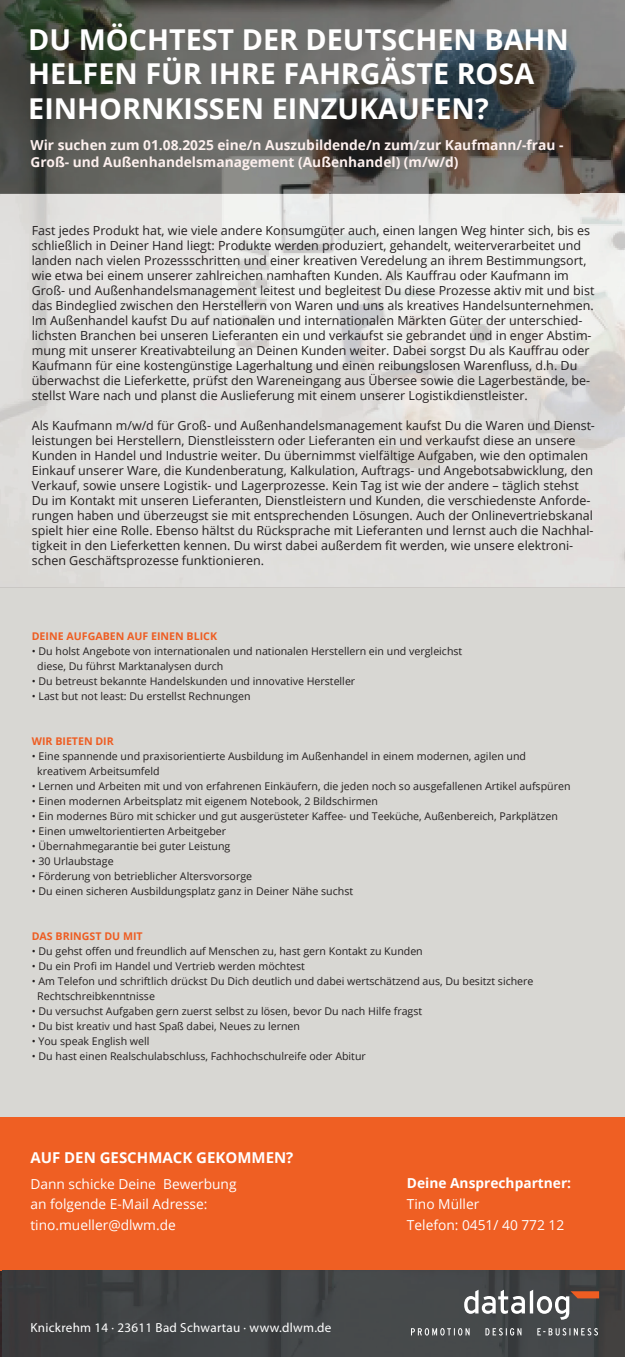
<style>
.page{position:relative;width:625px;height:1357px;background:#fff}
.page>*{position:absolute;margin:0;border:0;box-sizing:border-box;transform-origin:0 0}
.t1{font:700 28.75px/34.5px "Open Sans";color:#fff}
.t2{font:700 15px "Open Sans";color:#fff}
.t3{font:700 13.75px/16.9px "Open Sans";color:#fdf0ee}
.t4{font:13.75px/20px "Open Sans";color:#fff}
.t5{font:700 13.75px "Open Sans";color:#fff}
.t6{font:13.12px "Myriad Pro";letter-spacing:.02em;color:#fff}
.t7{font:12.5px/15px "Open Sans";color:#231f20}
.t8{font:10.62px/15px "Open Sans";color:#231f20}
.t9{font:700 10.62px "Open Sans";color:#ee5d22}
</style>
<div class="page">
<img style="left:0;top:0;width:625px;height:582px">
<div style="left:0;top:582px;width:625px;height:537px;background:#d8d7d3"></div>
<img style="left:0;top:1270px;width:625px;height:86px">
<div style="left:0;top:1117px;width:625px;height:153px;background:#ef5f23"></div>
<svg style="left:411px;top:1327px;width:187px;height:8px"></svg>
<svg style="left:464px;top:1289px;width:135px;height:30px"></svg>
<h1 class="t1" style="left:28px;top:21px;width:542px">DU MÖCHTEST DER DEUTSCHEN BAHN<br>HELFEN FÜR IHRE FAHRGÄSTE ROSA<br>EINHORNKISSEN EINZUKAUFEN?</h1>
<p class="t3" style="left:30px;top:136px;width:535px">Wir suchen zum 01.08.2025 eine/n Auszubildende/n zum/zur Kaufmann/-frau -<br>Groß- und Außenhandelsmanagement (Außenhandel) (m/w/d)</p>
<p class="t7" style="left:32px;top:222px;width:564px">Fast jedes Produkt hat, wie viele andere Konsumgüter auch, einen langen Weg hinter sich, bis es schließlich in Deiner Hand liegt: Produkte werden produziert, gehandelt, weiterverarbeitet und landen nach vielen Prozessschritten und einer kreativen Veredelung an ihrem Bestimmungsort, wie etwa bei einem unserer zahlreichen namhaften Kunden. Als Kauffrau oder Kaufmann im Groß- und Außenhandelsmanagement leitest und begleitest Du diese Prozesse aktiv mit und bist das Bindeglied zwischen den Herstellern von Waren und uns als kreatives Handelsunternehmen.<br>Im Außenhandel kaufst Du auf nationalen und internationalen Märkten Güter der unterschied&shy;lichsten Branchen bei unseren Lieferanten ein und verkaufst sie gebrandet und in enger Abstim&shy;mung mit unserer Kreativabteilung an Deinen Kunden weiter. Dabei sorgst Du als Kauffrau oder Kaufmann für eine kostengünstige Lagerhaltung und einen reibungslosen Warenfluss, d.h. Du überwachst die Lieferkette, prüfst den Wareneingang aus Übersee sowie die Lagerbestände, be&shy;stellst Ware nach und planst die Auslieferung mit einem unserer Logistikdienstleister.</p>
<p class="t7" style="left:32px;top:417px;width:565px">Als Kaufmann m/w/d für Groß- und Außenhandelsmanagement kaufst Du die Waren und Dienst&shy;leistungen bei Herstellern, Dienstleisstern oder Lieferanten ein und verkaufst diese an unsere Kunden in Handel und Industrie weiter. Du übernimmst vielfältige Aufgaben, wie den optimalen Einkauf unserer Ware, die Kundenberatung, Kalkulation, Auftrags- und Angebotsabwicklung, den Verkauf, sowie unsere Logistik- und Lagerprozesse. Kein Tag ist wie der andere – täglich stehst Du im Kontakt mit unseren Lieferanten, Dienstleistern und Kunden, die verschiedenste Anforde&shy;rungen haben und überzeugst sie mit entsprechenden Lösungen. Auch der Onlinevertriebskanal spielt hier eine Rolle. Ebenso hältst du Rücksprache mit Lieferanten und lernst auch die Nachhal&shy;tigkeit in den Lieferketten kennen. Du wirst dabei außerdem fit werden, wie unsere elektroni&shy;schen Geschäftsprozesse funktionieren.</p>
<p class="t9" style="left:32px;top:628px;width:187px">DEINE AUFGABEN AUF EINEN BLICK</p>
<p class="t8" style="left:37px;top:643px;width:427px;text-indent:-6px">• Du holst Angebote von internationalen und nationalen Herstellern ein und vergleichst diese, Du führst Marktanalysen durch</p>
<p class="t8" style="left:32px;top:673px;width:325px">• Du betreust bekannte Handelskunden und innovative Hersteller</p>
<p class="t8" style="left:32px;top:688px;width:220px">• Last but not least: Du erstellst Rechnungen</p>
<p class="t9" style="left:32px;top:733px;width:84px">WIR BIETEN DIR</p>
<p class="t8" style="left:37px;top:748px;width:490px;text-indent:-6px">• Eine spannende und praxisorientierte Ausbildung im Außenhandel in einem modernen, agilen und kreativem Arbeitsumfeld</p>
<p class="t8" style="left:32px;top:778px;width:540px">• Lernen und Arbeiten mit und von erfahrenen Einkäufern, die jeden noch so ausgefallenen Artikel aufspüren</p>
<p class="t8" style="left:32px;top:793px;width:348px">• Einen modernen Arbeitsplatz mit eigenem Notebook, 2 Bildschirmen</p>
<p class="t8" style="left:32px;top:808px;width:528px">• Ein modernes Büro mit schicker und gut ausgerüsteter Kaffee- und Teeküche, Außenbereich, Parkplätzen</p>
<p class="t8" style="left:32px;top:823px;width:196px">• Einen umweltorientierten Arbeitgeber</p>
<p class="t8" style="left:32px;top:838px;width:200px">• Übernahmegarantie bei guter Leistung</p>
<p class="t8" style="left:32px;top:853px;width:83px">• 30 Urlaubstage</p>
<p class="t8" style="left:32px;top:868px;width:222px">• Förderung von betrieblicher Altersvorsorge</p>
<p class="t8" style="left:32px;top:883px;width:323px">• Du einen sicheren Ausbildungsplatz ganz in Deiner Nähe suchst</p>
<p class="t9" style="left:32px;top:928px;width:112px">DAS BRINGST DU MIT</p>
<p class="t8" style="left:32px;top:943px;width:393px">• Du gehst offen und freundlich auf Menschen zu, hast gern Kontakt zu Kunden</p>
<p class="t8" style="left:32px;top:958px;width:275px">• Du ein Profi im Handel und Vertrieb werden möchtest</p>
<p class="t8" style="left:37px;top:973px;width:498px;text-indent:-6px">• Am Telefon und schriftlich drückst Du Dich deutlich und dabei wertschätzend aus, Du besitzt sichere<br>Rechtschreibkenntnisse</p>
<p class="t8" style="left:32px;top:1003px;width:392px">• Du versuchst Aufgaben gern zuerst selbst zu lösen, bevor Du nach Hilfe fragst</p>
<p class="t8" style="left:32px;top:1018px;width:270px">• Du bist kreativ und hast Spaß dabei, Neues zu lernen</p>
<p class="t8" style="left:32px;top:1033px;width:119px">• You speak English well</p>
<p class="t8" style="left:32px;top:1048px;width:336px">• Du hast einen Realschulabschluss, Fachhochschulreife oder Abitur</p>
<p class="t2" style="left:30px;top:1146px;width:265px">AUF DEN GESCHMACK GEKOMMEN?</p>
<p class="t4" style="left:30px;top:1173px;width:208px">Dann schicke Deine Bewerbung an folgende E-Mail Adresse:</p>
<p class="t4" style="left:30px;top:1214px;width:147px">tino.mueller@dlwm.de</p>
<p class="t6" style="left:30px;top:1319px;width:303px">Knickrehm 14 · 23611 Bad Schwartau · www.dlwm.de</p>
<p class="t5" style="left:407px;top:1173px;width:166px">Deine Ansprechpartner:</p>
<p class="t4" style="left:407px;top:1193px;width:159px;line-height:21.2px">Tino Müller<br>Telefon: 0451/ 40 772 12</p>
</div>
